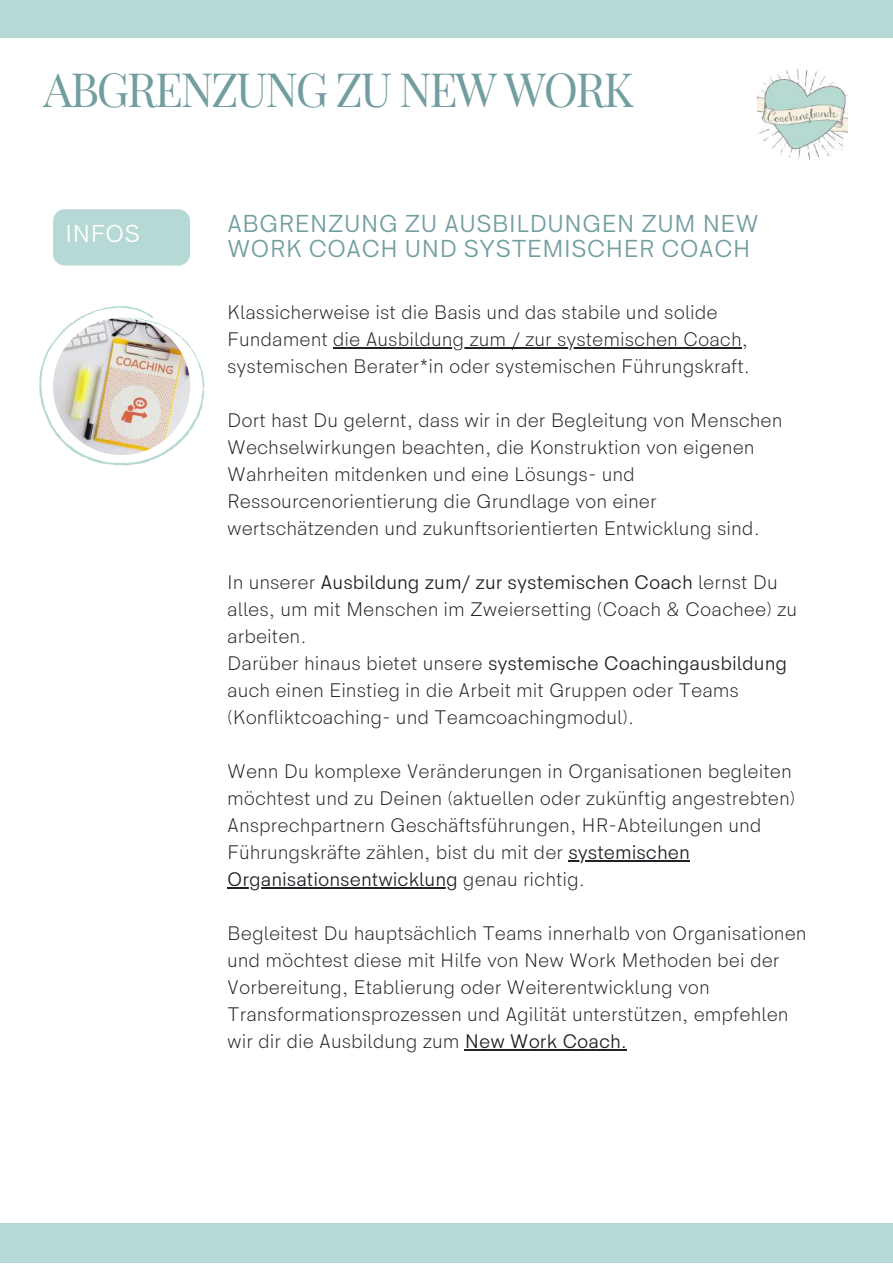
<style>
.page{position:relative;width:893px;height:1264px;background:#fff}
.page>*{position:absolute;margin:0;border:0;box-sizing:border-box;transform-origin:0 0}
.t1{font:46.35px "Playfair Display";letter-spacing:-.05em;color:#729ea1}
.t2{font:24.75px/24.8px "HK Sentiments";color:#729ea1}
.t3{font:24.75px "HK Sentiments";color:#fff}
.t4{font:300 19.8px/27px "HK Sentiments";color:#212227}
.s1{font-weight:400}
</style>
<div class="page">
<img style="left:757px;top:69px;width:90px;height:90px">
<div style="left:0;top:1223px;width:892px;height:39px;background:#b6d9d5"></div>
<div style="left:0;top:0;width:892px;height:38px;background:#b6d9d5"></div>
<div style="left:53px;top:209px;width:137px;height:56px;background:#b6d9d5"></div>
<hr style="left:333px;top:347px;width:408px;height:1px;background:#212227">
<hr style="left:568px;top:860px;width:121px;height:1px;background:#212227">
<hr style="left:227px;top:887px;width:231px;height:1px;background:#212227">
<hr style="left:464px;top:1048px;width:163px;height:2px;background:#212227">
<img style="left:39px;top:306px;width:166px;height:160px">
<h1 class="t1" style="left:43px;top:56px;width:591px">ABGRENZUNG ZU NEW WORK</h1>
<p class="t3" style="left:65px;top:219px;width:76px">INFOS</p>
<p class="t2" style="left:227px;top:212px;width:533px">ABGRENZUNG ZU AUSBILDUNGEN ZUM NEW<br>WORK COACH UND SYSTEMISCHER COACH</p>
<p class="t4" style="left:227px;top:299px;width:524px">Klassicherweise ist die Basis und das stabile und solide<br>Fundament die Ausbildung zum / zur systemischen Coach, systemischen Berater*in oder systemischen Führungskraft.</p>
<p class="t4" style="left:227px;top:407px;width:557px">Dort hast Du gelernt, dass wir in der Begleitung von Menschen Wechselwirkungen beachten, die Konstruktion von eigenen Wahrheiten mitdenken und eine Lösungs- und Ressourcenorientierung die Grundlage von einer wertschätzenden und zukunftsorientierten Entwicklung sind.</p>
<p class="t4" style="left:227px;top:569px;width:571px">In unserer <span class="s1">Ausbildung zum/ zur systemischen Coach</span> lernst Du alles, um mit Menschen im Zweiersetting (Coach &amp; Coachee) zu arbeiten.<br>Darüber hinaus bietet unsere <span class="s1">systemische Coachingausbildung </span>auch einen Einstieg in die Arbeit mit Gruppen oder Teams (Konfliktcoaching- und Teamcoachingmodul).</p>
<p class="t4" style="left:227px;top:758px;width:569px">Wenn Du komplexe Veränderungen in Organisationen begleiten möchtest und zu Deinen (aktuellen oder zukünftig angestrebten)<br>Ansprechpartnern Geschäftsführungen, HR-Abteilungen und Führungskräfte zählen, bist du mit der <span class="s1">systemischen Organisationsentwicklung</span> genau richtig.</p>
<p class="t4" style="left:227px;top:920px;width:581px">Begleitest Du hauptsächlich Teams innerhalb von Organisationen und möchtest diese mit Hilfe von New Work Methoden bei der Vorbereitung, Etablierung oder Weiterentwicklung von Transformationsprozessen und Agilität unterstützen, empfehlen wir dir die Ausbildung zum <span class="s1">New Work Coach.</span></p>
</div>
